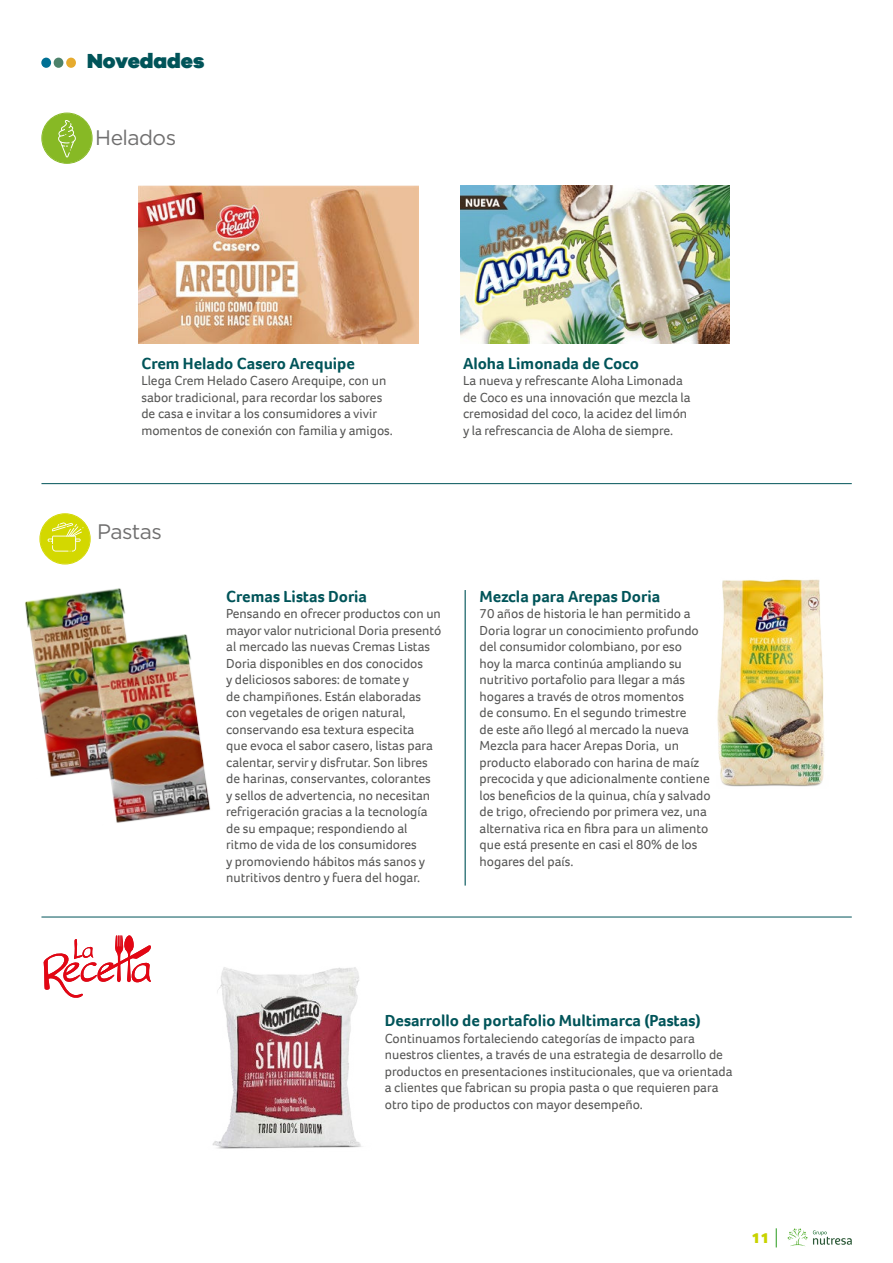
<style>
.page{position:relative;width:893px;height:1263px;background:#fff}
.page>*{position:absolute;margin:0;border:0;box-sizing:border-box;transform-origin:0 0}
.t1{font:21px "Gotham";letter-spacing:-.025em;color:#706f6f}
.t2{font:900 21px "Galano Grotesque";color:#005459}
.t3{font:700 16.5px "Foco";color:#005459}
.t4{font:900 15px "Foco";color:#c8d300}
.t5{font:13.5px/16.5px "Foco";color:#575756}
</style>
<div class="page">
<svg style="left:787px;top:1228px;width:65px;height:18px"></svg>
<svg style="left:776px;top:1228px;width:1px;height:19px"></svg>
<svg style="left:43px;top:935px;width:108px;height:63px"></svg>
<div style="left:66px;top:58px;width:10px;height:10px;background:#e6ab2e;border-radius:50%"></div>
<div style="left:41px;top:58px;width:10px;height:10px;background:#007094;border-radius:50%"></div>
<div style="left:54px;top:58px;width:9px;height:10px;background:#4d826b;border-radius:50%"></div>
<hr style="left:41px;top:917px;width:811px;height:1px;background:#005459">
<hr style="left:41px;top:483px;width:811px;height:1px;background:#005459">
<div style="left:40px;top:514px;width:50px;height:50px;background:#d3d800;border-radius:50%"></div>
<div style="left:40px;top:513px;width:51px;height:51px;border:1px solid #d3d800;border-radius:50%"></div>
<svg style="left:48px;top:522px;width:36px;height:30px"></svg>
<div style="left:42px;top:113px;width:50px;height:50px;background:#87b925;border-radius:50%"></div>
<div style="left:41px;top:113px;width:51px;height:51px;border:1px solid #87b925;border-radius:50%"></div>
<svg style="left:58px;top:120px;width:18px;height:37px"></svg>
<img style="left:138px;top:186px;width:281px;height:158px">
<img style="left:461px;top:186px;width:269px;height:158px">
<img style="left:717px;top:579px;width:107px;height:208px">
<img style="left:25px;top:588px;width:100px;height:120px">
<img style="left:41px;top:622px;width:170px;height:201px">
<hr style="left:465px;top:590px;width:1px;height:295px;background:#005459">
<img style="left:212px;top:967px;width:150px;height:182px">
<h1 class="t2" style="left:87px;top:49px;width:119px">Novedades</h1>
<h1 class="t1" style="left:95px;top:128px;width:82px">Helados</h1>
<p class="t3" style="left:141px;top:354px;width:215px">Crem Helado Casero Arequipe</p>
<p class="t5" style="left:141px;top:373px;width:253px">Llega Crem Helado Casero Arequipe, con un sabor tradicional, para recordar los sabores de casa e invitar a los consumidores a vivir momentos de conexión con familia y amigos.</p>
<p class="t3" style="left:463px;top:354px;width:177px">Aloha Limonada de Coco</p>
<p class="t5" style="left:463px;top:373px;width:229px">La nueva y refrescante Aloha Limonada de Coco es una innovación que mezcla la cremosidad del coco, la acidez del limón y la refrescancia de Aloha de siempre.</p>
<h1 class="t1" style="left:97px;top:522px;width:66px">Pastas</h1>
<p class="t3" style="left:226px;top:587px;width:142px">Cremas Listas Doria</p>
<p class="t5" style="left:226px;top:606px;width:217px">Pensando en ofrecer productos con un mayor valor nutricional Doria presentó al mercado las nuevas Cremas Listas Doria disponibles en dos conocidos<br>y deliciosos sabores: de tomate y<br>de champiñones. Están elaboradas con vegetales de origen natural, conservando esa textura especita<br>que evoca el sabor casero, listas para calentar, servir y disfrutar. Son libres de harinas, conservantes, colorantes<br>y sellos de advertencia, no necesitan refrigeración gracias a la tecnología de su empaque; respondiendo al ritmo de vida de los consumidores<br>y promoviendo hábitos más sanos y nutritivos dentro y fuera del hogar.</p>
<p class="t3" style="left:480px;top:585px;width:182px">Mezcla para Arepas Doria</p>
<p class="t5" style="left:480px;top:605px;width:233px">70 años de historia le han permitido a Doria lograr un conocimiento profundo del consumidor colombiano, por eso<br>hoy la marca continúa ampliando su nutritivo portafolio para llegar a más hogares a través de otros momentos<br>de consumo. En el segundo trimestre<br>de este año llegó al mercado la nueva Mezcla para hacer Arepas Doria, un producto elaborado con harina de maíz precocida y que adicionalmente contiene los beneficios de la quinua, chía y salvado de trigo, ofreciendo por primera vez, una alternativa rica en fibra para un alimento que está presente en casi el 80% de los hogares del país.</p>
<p class="t3" style="left:385px;top:1010px;width:317px">Desarrollo de portafolio Multimarca (Pastas)</p>
<p class="t5" style="left:385px;top:1030px;width:349px">Continuamos fortaleciendo categorías de impacto para nuestros clientes, a través de una estrategia de desarrollo de productos en presentaciones institucionales, que va orientada a clientes que fabrican su propia pasta o que requieren para otro tipo de productos con mayor desempeño.</p>
<p class="t4" style="left:752px;top:1228px;width:19px">11</p>
</div>
